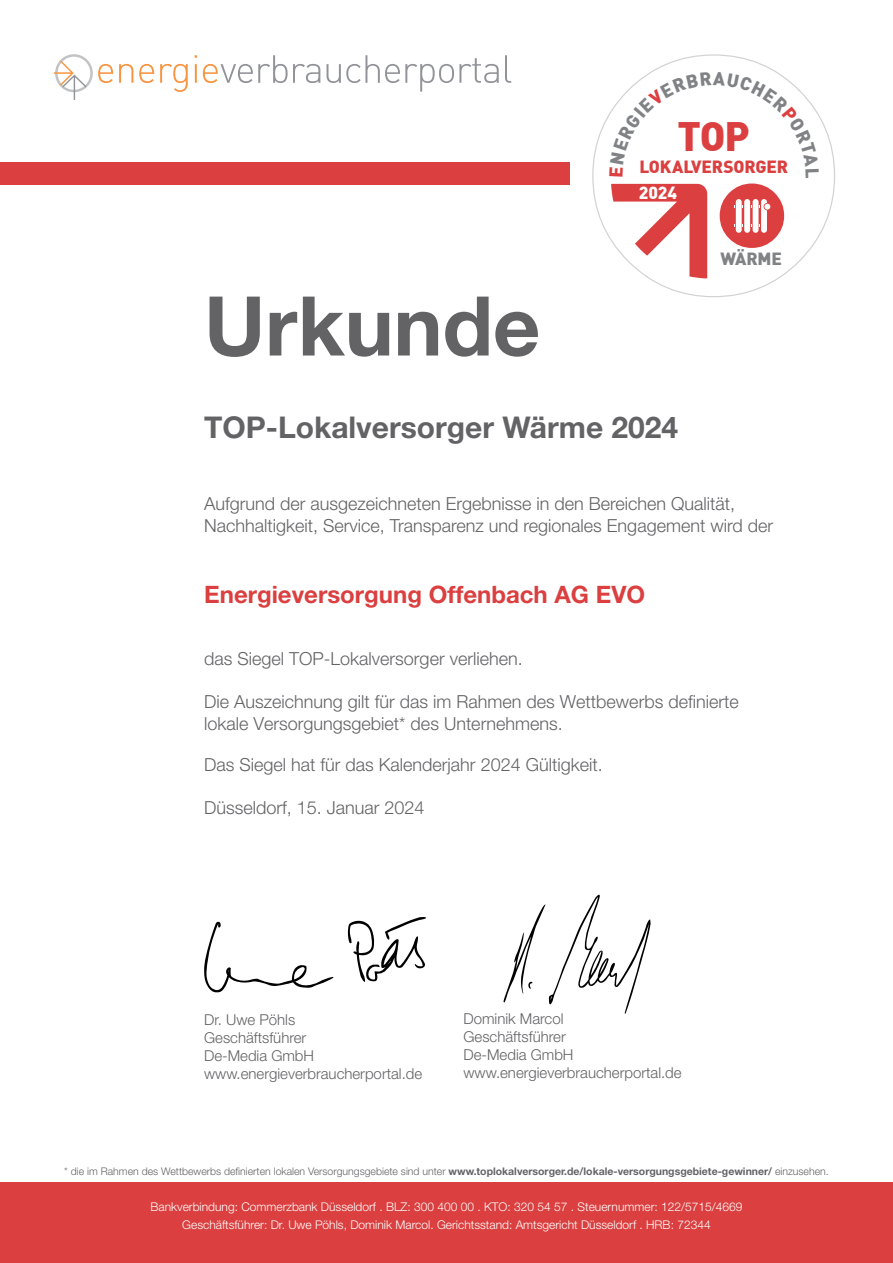
<style>
.page{position:relative;width:893px;height:1263px;background:#fff}
.page>*{position:absolute;margin:0;border:0;box-sizing:border-box;transform-origin:0 0}
.t1{font:700 82.5px "Helvetica Neue LT Std";color:#636366}
.t2{font:900 40.2px "DIN";color:#db3f3f}
.t3{font:700 30px "Helvetica Neue LT Std";color:#636366}
.t4{font:700 24px "Helvetica Neue LT Std";color:#db3f3f}
.t5{font:300 18px/21.6px "Helvetica Neue LT Std";color:#636366}
.t6{font:900 17.4px "DIN";letter-spacing:-.01em;color:#808285}
.t7{font:900 17.25px "DIN";letter-spacing:-.01em;color:#db3f3f}
.t8{font:900 17.25px "DIN";color:#fff}
.t9{font:300 15px "Helvetica Neue LT Std";color:#636366}
.t10{font:300 12px/18px "Helvetica Neue LT Std";color:#fff;text-align:center}
.t11{font:300 10.5px "Helvetica Neue LT Std";color:#636366}
.s1{font-weight:700}
</style>
<div class="page">
<div style="left:0;top:162px;width:570px;height:23px;background:#db3f3f"></div>
<div style="left:55px;top:54px;width:38px;height:38px;border:2px solid #c1c3c5;border-radius:50%"></div>
<svg style="left:54px;top:61px;width:32px;height:39px"></svg>
<svg style="left:98px;top:64px;width:15px;height:19px"></svg>
<svg style="left:119px;top:64px;width:14px;height:19px"></svg>
<svg style="left:139px;top:64px;width:15px;height:19px"></svg>
<svg style="left:160px;top:64px;width:28px;height:28px"></svg>
<svg style="left:195px;top:64px;width:2px;height:19px"></svg>
<svg style="left:203px;top:55px;width:117px;height:28px"></svg>
<svg style="left:327px;top:55px;width:172px;height:37px"></svg>
<svg style="left:505px;top:55px;width:6px;height:28px"></svg>
<div style="left:0;top:1182px;width:893px;height:81px;background:#db3f3f"></div>
<svg style="left:503px;top:894px;width:148px;height:120px"></svg>
<svg style="left:204px;top:917px;width:222px;height:75px"></svg>
<svg style="left:592px;top:54px;width:243px;height:244px"></svg>
<svg style="left:611px;top:184px;width:96px;height:94px"></svg>
<svg style="left:720px;top:184px;width:64px;height:64px"></svg>
<svg style="left:609px;top:72px;width:210px;height:106px"></svg>
<p class="t2" style="left:678px;top:109px;width:74px">TOP</p>
<p class="t7" style="left:639px;top:155px;width:150px">LOKALVERSORGER</p>
<p class="t1" style="left:204px;top:275px;width:338px">Urkunde</p>
<p class="t8" style="left:639px;top:181px;width:40px">2024</p>
<p class="t3" style="left:204px;top:409px;width:476px">TOP-Lokalversorger Wärme 2024</p>
<p class="t6" style="left:721px;top:247px;width:63px">WÄRME</p>
<p class="t5" style="left:204px;top:492px;width:570px">Aufgrund der ausgezeichneten Ergebnisse in den Bereichen Qualität,<br>Nachhaltigkeit, Service, Transparenz und regionales Engagement wird der</p>
<p class="t4" style="left:204px;top:579px;width:442px">Energieversorgung Offenbach AG EVO</p>
<p class="t5" style="left:204px;top:647px;width:320px">das Siegel TOP-Lokalversorger verliehen.</p>
<p class="t5" style="left:204px;top:690px;width:536px">Die Auszeichnung gilt für das im Rahmen des Wettbewerbs definierte lokale Versorgungsgebiet* des Unternehmens.</p>
<p class="t5" style="left:204px;top:753px;width:400px">Das Siegel hat für das Kalenderjahr 2024 Gültigkeit.</p>
<p class="t5" style="left:204px;top:796px;width:222px">Düsseldorf, 15. Januar 2024</p>
<p class="t9" style="left:204px;top:1010px;width:93px">Dr. Uwe Pöhls</p>
<p class="t9" style="left:204px;top:1028px;width:104px">Geschäftsführer</p>
<p class="t9" style="left:204px;top:1046px;width:112px">De-Media GmbH</p>
<p class="t9" style="left:204px;top:1064px;width:220px">www.energieverbraucherportal.de</p>
<p class="t9" style="left:463px;top:1010px;width:102px">Dominik Marcol</p>
<p class="t9" style="left:463px;top:1028px;width:104px">Geschäftsführer</p>
<p class="t9" style="left:463px;top:1046px;width:112px">De-Media GmbH</p>
<p class="t9" style="left:463px;top:1064px;width:220px">www.energieverbraucherportal.de</p>
<p class="t11" style="left:64px;top:1165px;width:766px">* die im Rahmen des Wettbewerbs definierten lokalen Versorgungsgebiete sind unter <span class="s1">www.toplokalversorger.de/lokale-versorgungsgebiete-gewinner/</span> einzusehen.</p>
<p class="t10" style="left:150px;top:1198px;width:594px">Bankverbindung: Commerzbank Düsseldorf . BLZ: 300 400 00 . KTO: 320 54 57 . Steuernummer: 122/5715/4669<br>Geschäftsführer: Dr. Uwe Pöhls, Dominik Marcol. Gerichtsstand: Amtsgericht Düsseldorf . HRB: 72344</p>
</div>
